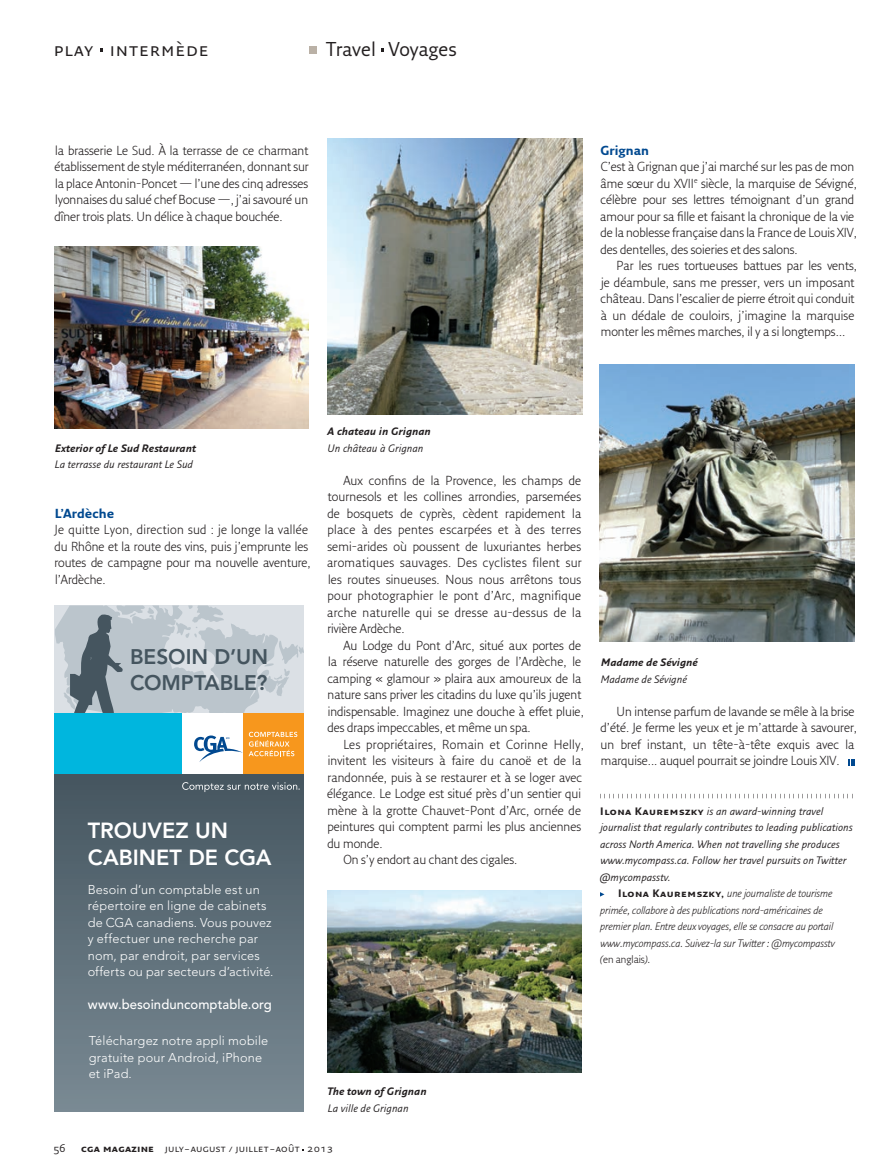
<style>
.page{position:relative;width:891px;height:1175px;background:#fff}
.page>*{position:absolute;margin:0;border:0;box-sizing:border-box;transform-origin:0 0}
.t1{font:800 21.75px/27px "Avenir LT Std";color:#fff}
.t2{font:800 21px/25.2px "Avenir LT Std";letter-spacing:-.005em;color:#45555f}
.t3{font:19.5px "Fresco Sans SC";letter-spacing:.05em;color:#231f20}
.t4{font:19.5px "Fresco Sans";color:#231f20}
.t5{font:500 13.5px "Avenir LT Std";letter-spacing:.005em;color:#fff}
.t6{font:300 12.75px/16.5px "Fresco Sans";color:#231f20}
.t7{font:300 12.75px/16.5px "Avenir LT Std";letter-spacing:.015em;color:#fff}
.t8{font:300 12.75px "Fresco Sans";letter-spacing:.025em;color:#231f20}
.t9{font:700 12.75px "Fresco Sans";color:#014990}
.t10{font:italic 10.5px "Fresco Sans";color:#231f20}
.t11{font:italic 300 10.5px "Fresco Sans";color:#231f20}
.t12{font:italic 700 10.5px "Fresco Sans";color:#231f20}
.t13{font:10.5px "Fresco Sans SC";letter-spacing:.025em;color:#231f20}
.t14{font:300 10.5px "Fresco Sans";color:#231f20}
.t15{font:10.5px "Fresco Sans";color:#231f20}
.s1{font-weight:700}
.s2{font-family:"Fresco Sans SC";font-weight:700;font-style:normal}
.s3{font-style:italic}
</style>
<div class="page">
<div style="left:309px;top:46px;width:7px;height:7px;background:#bab1a6"></div>
<svg style="left:849px;top:759px;width:6px;height:6px"></svg>
<svg style="left:600px;top:794px;width:253px;height:4px"></svg>
<svg style="left:600px;top:892px;width:4px;height:4px"></svg>
<img style="left:54px;top:246px;width:255px;height:183px">
<img style="left:327px;top:138px;width:255px;height:277px">
<img style="left:600px;top:365px;width:255px;height:276px">
<img style="left:327px;top:890px;width:255px;height:182px">
<div style="left:54px;top:774px;width:250px;height:338px;background:linear-gradient(to bottom,#45555f,#7a8a94)"></div>
<div style="left:54px;top:713px;width:250px;height:61px;background:#00b6de"></div>
<div style="left:243px;top:713px;width:61px;height:61px;background:#f7971d"></div>
<div style="left:182px;top:713px;width:61px;height:61px;background:#fff"></div>
<svg style="left:55px;top:605px;width:249px;height:157px"></svg>
<svg style="left:182px;top:782px;width:118px;height:10px"></svg>
<h3 class="t3" style="left:54px;top:37px;width:156px">play intermède</h3>
<h3 class="t4" style="left:326px;top:37px;width:132px">Travel Voyages</h3>
<p class="t6" style="left:54px;top:141px;width:256px;text-align:justify">la brasserie Le Sud. À la terrasse de ce charmant établissement de style méditerranéen, donnant sur la place Antonin-Poncet — l’une des cinq adresses lyonnaises du salué chef Bocuse —, j’ai savouré un dîner trois plats. Un délice à chaque bouchée.</p>
<p class="t9" style="left:601px;top:142px;width:50px">Grignan</p>
<p class="t6" style="left:600px;top:158px;width:258px">C’est à Grignan que j’ai marché sur les pas de mon âme sœur du XVII<sup>e</sup> siècle, la marquise de Sévigné, célèbre pour ses lettres témoignant d’un grand amour pour sa fille et faisant la chronique de la vie de la noblesse française dans la France de Louis XIV, des dentelles, des soieries et des salons.</p>
<p class="t6" style="left:601px;top:257px;width:258px;text-indent:16px">Par les rues tortueuses battues par les vents, je déambule, sans me presser, vers un imposant château. Dans l’escalier de pierre étroit qui conduit à un dédale de couloirs, j’imagine la marquise monter les mêmes marches, il y a si longtemps…</p>
<p class="t12" style="left:55px;top:442px;width:142px">Exterior of Le Sud Restaurant</p>
<p class="t10" style="left:55px;top:458px;width:140px">La terrasse du restaurant Le Sud</p>
<p class="t9" style="left:55px;top:505px;width:61px">L’Ardèche</p>
<p class="t6" style="left:54px;top:521px;width:258px">Je quitte Lyon, direction sud : je longe la vallée du Rhône et la route des vins, puis j’emprunte les routes de campagne pour ma nouvelle aventure, l’Ardèche.</p>
<h2 class="t2" style="left:130px;top:644px;width:139px">BESOIN D’UN<br>COMPTABLE?</h2>
<h1 class="t1" style="left:88px;top:817px;width:185px">TROUVEZ UN<br>CABINET DE CGA</h1>
<p class="t7" style="left:88px;top:881px;width:187px">Besoin d’un comptable est un répertoire en ligne de cabinets de CGA canadiens. Vous pouvez y effectuer une recherche par nom, par endroit, par services offerts ou par secteurs d’activité.</p>
<p class="t5" style="left:88px;top:996px;width:186px">www.besoinduncomptable.org</p>
<p class="t7" style="left:89px;top:1032px;width:181px">Téléchargez notre appli mobile gratuite pour Android, iPhone et iPad.</p>
<p class="t12" style="left:327px;top:425px;width:105px">A chateau in Grignan</p>
<p class="t10" style="left:328px;top:442px;width:97px">Un château à Grignan</p>
<p class="t6" style="left:327px;top:471px;width:256px;text-align:justify;text-indent:16px">Aux confins de la Provence, les champs de tournesols et les collines arrondies, parsemées de bosquets de cyprès, cèdent rapidement la place à des pentes escarpées et à des terres semi-arides où poussent de luxuriantes herbes aromatiques sauvages. Des cyclistes filent sur les routes sinueuses. Nous nous arrêtons tous pour photographier le pont d’Arc, magnifique arche naturelle qui se dresse au-dessus de la rivière Ardèche.</p>
<p class="t6" style="left:327px;top:636px;width:258px;text-indent:16px">Au Lodge du Pont d’Arc, situé aux portes de la réserve naturelle des gorges de l’Ardèche, le camping « glamour » plaira aux amoureux de la nature sans priver les citadins du luxe qu’ils jugent indispensable. Imaginez une douche à effet pluie, des draps impeccables, et même un spa.</p>
<p class="t8" style="left:343px;top:736px;width:242px">Les propriétaires, Romain et Corinne Helly,</p>
<p class="t6" style="left:328px;top:752px;width:255px">invitent les visiteurs à faire du canoë et de la</p>
<p class="t6" style="left:327px;top:768px;width:256px">randonnée, puis à se restaurer et à se loger avec</p>
<p class="t6" style="left:327px;top:785px;width:255px">élégance. Le Lodge est situé près d’un sentier qui</p>
<p class="t6" style="left:327px;top:801px;width:255px">mène à la grotte Chauvet-Pont d’Arc, ornée de</p>
<p class="t6" style="left:327px;top:818px;width:255px">peintures qui comptent parmi les plus anciennes</p>
<p class="t6" style="left:327px;top:834px;width:57px">du monde.</p>
<p class="t6" style="left:343px;top:851px;width:176px">On s’y endort au chant des cigales.</p>
<p class="t12" style="left:327px;top:1085px;width:101px">The town of Grignan</p>
<p class="t10" style="left:328px;top:1102px;width:82px">La ville de Grignan</p>
<p class="t15" style="left:54px;top:1142px;width:13px">56</p>
<p class="t13" style="left:81px;top:1142px;width:253px"><span class="s1">cga magazine</span> july –august / juillet –août 2013</p>
<p class="t12" style="left:601px;top:656px;width:99px">Madame de Sévigné</p>
<p class="t10" style="left:601px;top:673px;width:88px">Madame de Sévigné</p>
<p class="t6" style="left:601px;top:702px;width:258px;text-indent:16px">Un intense parfum de lavande se mêle à la brise d’été. Je ferme les yeux et je m’attarde à savourer, un bref instant, un tête-à-tête exquis avec la marquise... auquel pourrait se joindre Louis XIV.</p>
<p class="t10" style="left:600px;top:805px;width:225px"><span class="s2">Ilona Kauremszky</span> is an award-winning travel</p>
<p class="t10" style="left:600px;top:821px;width:254px">journalist that regularly contributes to leading publications</p>
<p class="t10" style="left:600px;top:838px;width:241px">across North America. When not travelling she produces</p>
<p class="t10" style="left:600px;top:854px;width:248px">www.mycompass.ca. Follow her travel pursuits on Twitter</p>
<p class="t10" style="left:600px;top:871px;width:72px">@mycompasstv.</p>
<p class="t11" style="left:618px;top:887px;width:216px"><span class="s2">Ilona Kauremszky,</span> une journaliste de tourisme</p>
<p class="t11" style="left:600px;top:903px;width:224px">primée, collabore à des publications nord-américaines de</p>
<p class="t11" style="left:600px;top:920px;width:235px">premier plan. Entre deux voyages, elle se consacre au portail</p>
<p class="t11" style="left:600px;top:936px;width:236px">www.mycompass.ca. Suivez-la sur Twitter : @mycompasstv</p>
<p class="t14" style="left:600px;top:953px;width:52px"><span class="s3">(</span>en anglais<span class="s3">).</span></p>
</div>
